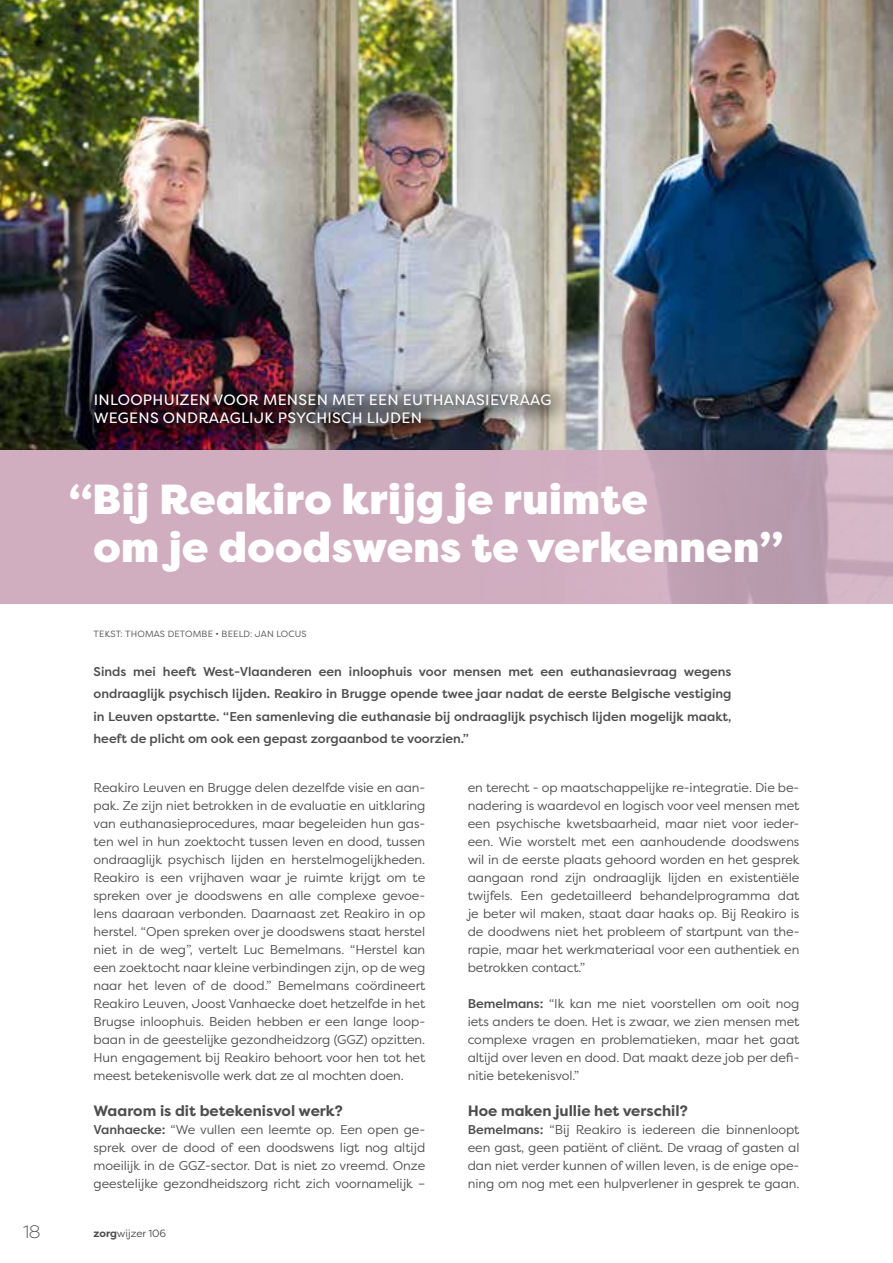
<style>
.page{position:relative;width:893px;height:1263px;background:#fff}
.page>*{position:absolute;margin:0;border:0;box-sizing:border-box;transform-origin:0 0}
.t1{font:900 42px/48px "Filson Pro";letter-spacing:.01em;color:#fff}
.t2{font:300 18px "Filson Pro";color:#4d4d4f}
.t3{font:15px/18px "Filson Pro";letter-spacing:.02em;color:#fff}
.t4{font:700 15px "Filson Pro";color:#4d4d4f}
.t5{font:12.75px/18px "Filson Pro";letter-spacing:-.005em;color:#4d4d4f;text-align:justify}
.t6{font:500 12.75px/22.5px "Filson Pro";color:#4d4d4f;text-align:justify}
.t7{font:10.5px "Filson Pro";letter-spacing:-.01em;color:#4d4d4f}
.t8{font:9px "Filson Pro";letter-spacing:.02em;color:#4d4d4f}
.s1{font-weight:500}
.s2{font-weight:700}
</style>
<div class="page">
<img style="left:0;top:0;width:893px;height:450px">
<svg style="left:0;top:450px;width:893px;height:154px;background:#ccaabd"></svg>
<div style="left:75px;top:374px;width:501px;height:75px;background:#000;opacity:.5"></div>
<p class="t3" style="left:94px;top:391px;width:459px">INLOOPHUIZEN VOOR MENSEN MET EEN EUTHANASIEVRAAG<br>WEGENS ONDRAAGLIJK PSYCHISCH LIJDEN</p>
<h1 class="t1" style="left:93px;top:476px;width:691px;text-indent:-24px">“Bij Reakiro krijg je ruimte<br>om je doodswens te verkennen”</h1>
<p class="t8" style="left:94px;top:628px;width:215px">TEKST: THOMAS DETOMBE • BEELD: JAN LOCUS</p>
<p class="t6" style="left:94px;top:660px;width:639px">Sinds mei heeft West-Vlaanderen een inloophuis voor mensen met een euthanasievraag wegens ondraaglijk psychisch lijden. Reakiro in Brugge opende twee jaar nadat de eerste Belgische vestiging in Leuven opstartte. “Een samenleving die euthanasie bij ondraaglijk psychisch lijden mogelijk maakt, heeft de plicht om ook een gepast zorgaanbod te voorzien.”</p>
<p class="t5" style="left:94px;top:778px;width:333px">Reakiro Leuven en Brugge delen dezelfde visie en aan&shy;pak. Ze zijn niet betrokken in de evaluatie en uitklaring van euthanasieprocedures, maar begeleiden hun gas&shy;ten wel in hun zoektocht tussen leven en dood, tussen ondraaglijk psychisch lijden en herstelmogelijkheden.<br>Reakiro is een vrijhaven waar je ruimte krijgt om te spreken over je doodswens en alle complexe gevoe&shy;lens daaraan verbonden. Daarnaast zet Reakiro in op herstel. “Open spreken over je doodswens staat herstel niet in de weg”, vertelt Luc Bemelmans. “Herstel kan een zoektocht naar kleine verbindingen zijn, op de weg naar het leven of de dood.” Bemelmans coördineert Reakiro Leuven, Joost Vanhaecke doet hetzelfde in het Brugse inloophuis. Beiden hebben er een lange loop&shy;baan in de geestelijke gezondheidzorg (GGZ) opzitten.<br>Hun engagement bij Reakiro behoort voor hen tot het meest betekenisvolle werk dat ze al mochten doen.</p>
<p class="t4" style="left:94px;top:1101px;width:251px">Waarom is dit betekenisvol werk?</p>
<p class="t5" style="left:94px;top:1120px;width:333px"><span class="s1">Vanhaecke:</span> “We vullen een leemte op. Een open ge&shy;sprek over de dood of een doodswens ligt nog altijd moeilijk in de GGZ-sector. Dat is niet zo vreemd. Onze geestelijke gezondheidszorg richt zich voornamelijk –</p>
<h2 class="t2" style="left:23px;top:1220px;width:19px">18</h2>
<p class="t7" style="left:94px;top:1227px;width:74px"><span class="s2">zorg</span>wijzer 106</p>
<p class="t5" style="left:468px;top:778px;width:333px">en terecht - op maatschappelijke re-integratie. Die be&shy;nadering is waardevol en logisch voor veel mensen met een psychische kwetsbaarheid, maar niet voor ieder&shy;een. Wie worstelt met een aanhoudende doodswens wil in de eerste plaats gehoord worden en het gesprek aangaan rond zijn ondraaglijk lijden en existentiële twijfels. Een gedetailleerd behandelprogramma dat je beter wil maken, staat daar haaks op. Bij Reakiro is de doodwens niet het probleem of startpunt van the&shy;rapie, maar het werkmateriaal voor een authentiek en betrokken contact.”</p>
<p class="t5" style="left:468px;top:994px;width:333px"><span class="s1">Bemelmans:</span> “Ik kan me niet voorstellen om ooit nog iets anders te doen. Het is zwaar, we zien mensen met complexe vragen en problematieken, maar het gaat altijd over leven en dood. Dat maakt deze job per defi&shy;nitie betekenisvol.”</p>
<p class="t4" style="left:468px;top:1101px;width:222px">Hoe maken jullie het verschil?</p>
<p class="t5" style="left:468px;top:1120px;width:333px"><span class="s1">Bemelmans:</span> “Bij Reakiro is iedereen die binnenloopt een gast, geen patiënt of cliënt. De vraag of gasten al dan niet verder kunnen of willen leven, is de enige ope&shy;ning om nog met een hulpverlener in gesprek te gaan.</p>
</div>
